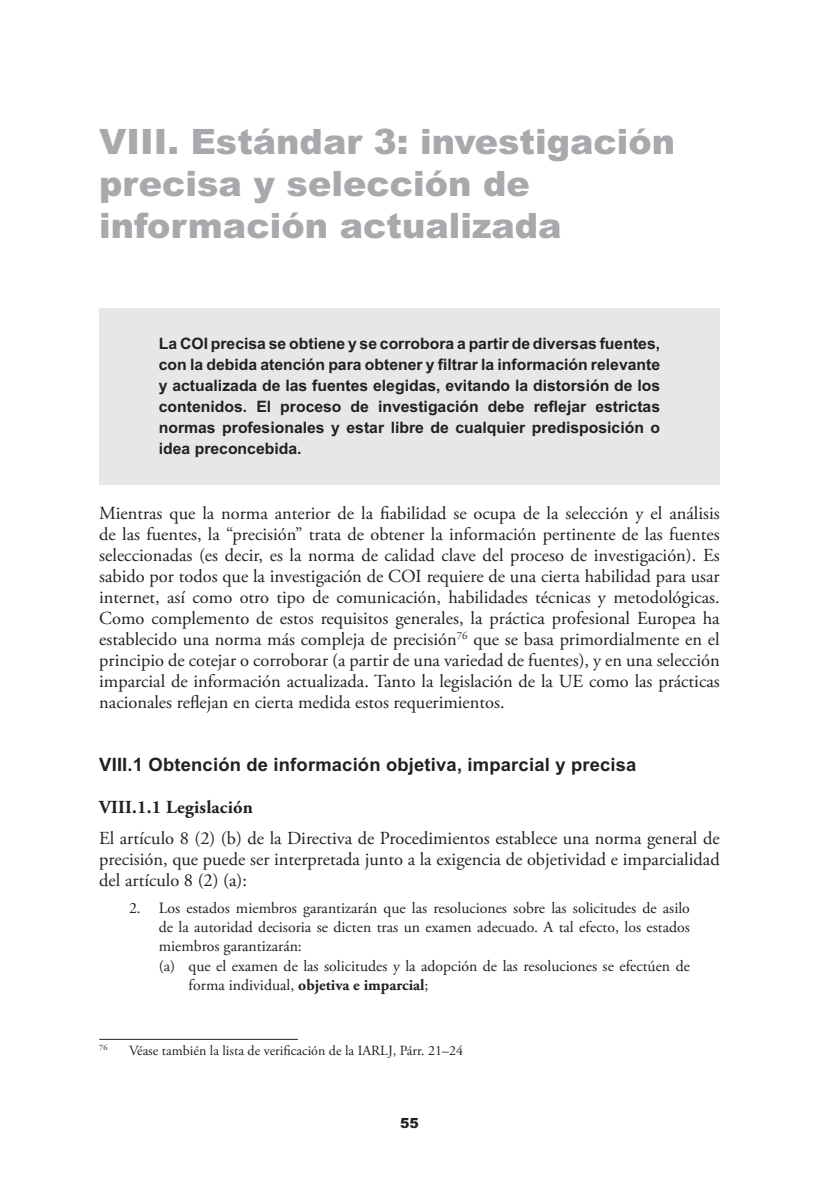
<style>
.page{position:relative;width:819px;height:1181px;background:#fff}
.page>*{position:absolute;margin:0;border:0;box-sizing:border-box;transform-origin:0 0}
.t1{font:900 35px/42px "Arial";color:#a7a9ac}
.t2{font:18.38px/21px "Adobe Garamond Pro";color:#231f20;text-align:justify}
.t3{font:700 18.38px "Arial";letter-spacing:.01em;color:#231f20}
.t4{font:700 18.38px "Adobe Garamond Pro";letter-spacing:.01em;color:#231f20}
.t5{font:700 15.75px/21px "Arial";color:#231f20;text-align:justify}
.t6{font:15.75px "Adobe Garamond Pro";color:#231f20}
.t7{font:700 15.75px "Adobe Garamond Pro";color:#231f20}
.t8{font:14px "Adobe Garamond Pro";color:#231f20}
.t9{font:900 14px "Arial";color:#231f20}
.t10{font:8.22px "Adobe Garamond Pro";color:#231f20}
.s1{font-weight:400}
</style>
<div class="page">
<div style="left:99px;top:308px;width:620px;height:176px;background:#e6e7e8"></div>
<hr style="left:99px;top:1039px;width:199px;height:1px;background:#231f20">
<h1 class="t1" style="left:99px;top:124px;width:577px">VIII. Estándar 3: investigación precisa y selección de información actualizada</h1>
<p class="t5" style="left:159px;top:335px;width:503px">La COI precisa se obtiene y se corrobora a partir de diversas fuentes, con la debida atención para obtener y filtrar la información relevante y actualizada de las fuentes elegidas, evitando la distorsión de los contenidos. El proceso de investigación debe reflejar estrictas normas profesionales y estar libre de cualquier predisposición o idea preconcebida.</p>
<p class="t2" style="left:99px;top:504px;width:622px">Mientras que la norma anterior de la fiabilidad se ocupa de la selección y el análisis de las fuentes, la “precisión” trata de obtener la información pertinente de las fuentes seleccionadas (es decir, es la norma de calidad clave del proceso de investigación). Es sabido por todos que la investigación de COI requiere de una cierta habilidad para usar internet, así como otro tipo de comunicación, habilidades técnicas y metodológicas.<br>Como complemento de estos requisitos generales, la práctica profesional Europea ha establecido una norma más compleja de precisión<sup>76</sup> que se basa primordialmente en el principio de cotejar o corroborar (a partir de una variedad de fuentes), y en una selección imparcial de información actualizada. Tanto la legislación de la UE como las prácticas nacionales reflejan en cierta medida estos requerimientos.</p>
<p class="t3" style="left:99px;top:758px;width:538px">VIII.1 Obtención de información objetiva, imparcial y precisa</p>
<p class="t4" style="left:99px;top:800px;width:155px">VIII.1.1 Legislación</p>
<p class="t2" style="left:99px;top:829px;width:622px">El artículo 8 (2) (b) de la Directiva de Procedimientos establece una norma general de precisión, que puede ser interpretada junto a la exigencia de objetividad e imparcialidad del artículo 8 (2) (a):</p>
<p class="t6" style="left:129px;top:901px;width:562px">2. Los estados miembros garantizarán que las resoluciones sobre las solicitudes de asilo</p>
<p class="t6" style="left:159px;top:921px;width:532px">de la autoridad decisoria se dicten tras un examen adecuado. A tal efecto, los estados</p>
<p class="t6" style="left:159px;top:940px;width:144px">miembros garantizarán:</p>
<p class="t6" style="left:159px;top:959px;width:532px">(a) que el examen de las solicitudes y la adopción de las resoluciones se efectúen de</p>
<p class="t7" style="left:189px;top:978px;width:241px"><span class="s1">forma individual,</span> objetiva e imparcial<span class="s1">;</span></p>
<p class="t10" style="left:99px;top:1044px;width:10px">76</p>
<p class="t8" style="left:129px;top:1044px;width:335px">Véase también la lista de verificación de la IARLJ, Párr. 21–24</p>
<p class="t9" style="left:400px;top:1117px;width:20px">55</p>
</div>
